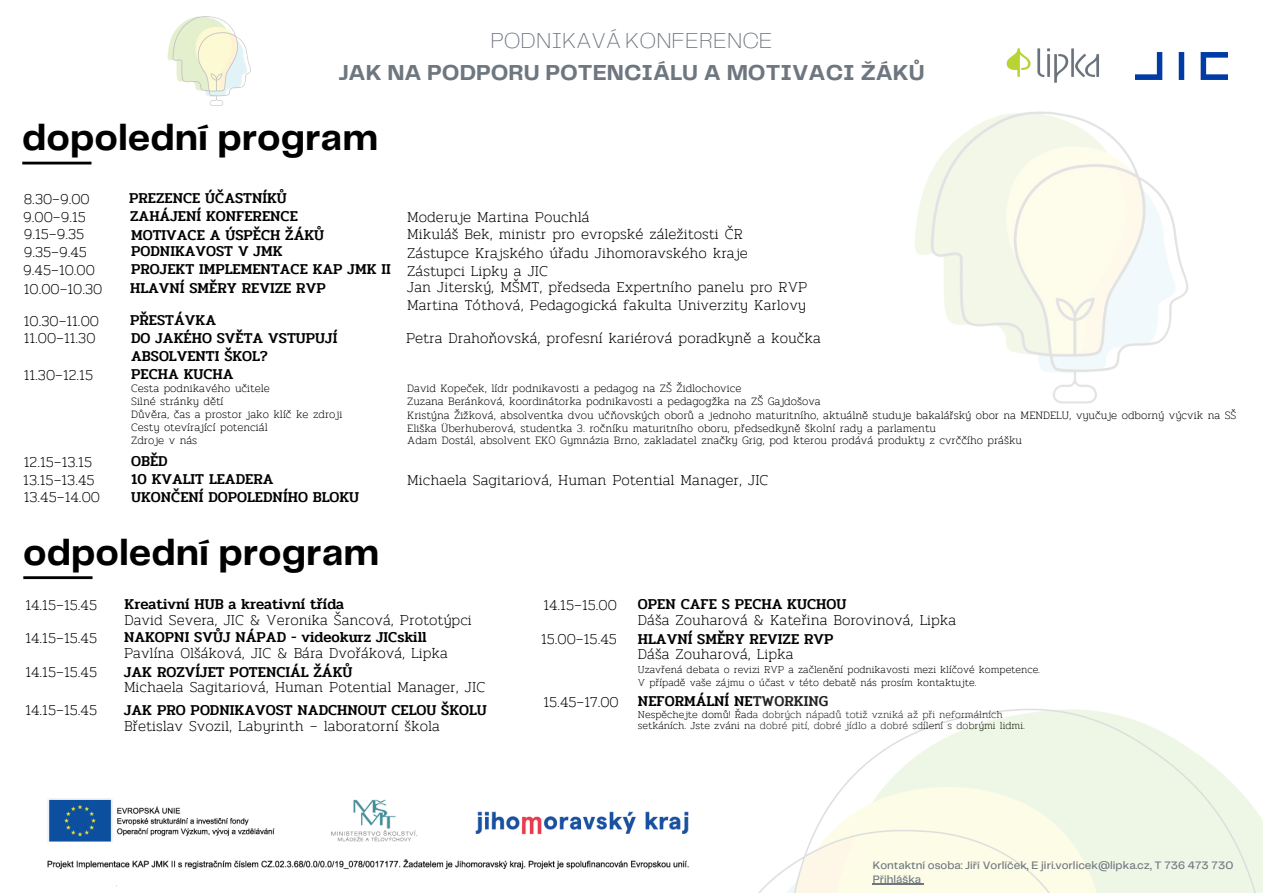
<style>
.page{position:relative;width:1263px;height:893px;background:#fff}
.page>*{position:absolute;margin:0;border:0;box-sizing:border-box;transform-origin:0 0}
.t1{font:700 37.5px "Telegraf";color:#000}
.t2{font:700 22.5px "Telegraf";color:#6e777f}
.t3{font:200 22.5px "Telegraf";color:#6e777f}
.t4{font:200 15px "Pridi";color:#000}
.t5{font:500 15px/18.6px "Pridi";color:#000}
.t6{font:200 11.25px "Pridi";color:#000}
.t7{font:500 11.25px "Telegraf";color:#6e777f}
.t8{font:200 10.5px/13px "Pridi";color:#000}
</style>
<div class="page">
<img style="left:915px;top:52px;width:313px;height:352px">
<hr style="left:22px;top:162px;width:69px;height:2px;background:#000">
<hr style="left:23px;top:576px;width:70px;height:3px;background:#000">
<img style="left:47px;top:798px;width:642px;height:88px">
<img style="left:758px;top:708px;width:505px;height:185px">
<hr style="left:873px;top:883px;width:48px;height:2px;background:#6e777f">
<img style="left:996px;top:48px;width:114px;height:46px">
<img style="left:1135px;top:52px;width:92px;height:27px">
<img style="left:167px;top:16px;width:84px;height:90px">
<p class="t3" style="left:490px;top:31px;width:284px">PODNIKAVÁ KONFERENCE</p>
<p class="t2" style="left:338px;top:63px;width:588px">JAK NA PODPORU POTENCIÁLU A MOTIVACI ŽÁKŮ</p>
<p class="t1" style="left:22px;top:121px;width:357px">dopolední program</p>
<p class="t4" style="left:24px;top:187px;width:67px">8.30–9.00</p>
<p class="t5" style="left:129px;top:189px;width:159px">PREZENCE ÚČASTNÍKŮ</p>
<p class="t4" style="left:23px;top:204px;width:64px">9.00–9.15</p>
<p class="t5" style="left:130px;top:207px;width:169px">ZAHÁJENÍ KONFERENCE</p>
<p class="t4" style="left:407px;top:204px;width:184px">Moderuje Martina Pouchlá</p>
<p class="t4" style="left:24px;top:222px;width:62px">9.15–9.35</p>
<p class="t5" style="left:131px;top:226px;width:195px">MOTIVACE A ÚSPĚCH ŽÁKŮ</p>
<p class="t4" style="left:407px;top:222px;width:337px">Mikuláš Bek, ministr pro evropské záležitosti ČR</p>
<p class="t4" style="left:24px;top:240px;width:65px">9.35–9.45</p>
<p class="t5" style="left:131px;top:242px;width:153px">PODNIKAVOST V JMK</p>
<p class="t4" style="left:407px;top:241px;width:342px">Zástupce Krajského úřadu Jihomoravského kraje</p>
<p class="t4" style="left:23px;top:257px;width:73px">9.45–10.00</p>
<p class="t5" style="left:131px;top:260px;width:261px">PROJEKT IMPLEMENTACE KAP JMK II</p>
<p class="t4" style="left:407px;top:259px;width:142px">Zástupci Lipky a JIC</p>
<p class="t4" style="left:24px;top:276px;width:80px">10.00–10.30</p>
<p class="t5" style="left:130px;top:279px;width:197px">HLAVNÍ SMĚRY REVIZE RVP</p>
<p class="t4" style="left:407px;top:275px;width:402px">Jan Jiterský, MŠMT, předseda Expertního panelu pro RVP</p>
<p class="t4" style="left:407px;top:293px;width:400px">Martina Tóthová, Pedagogická fakulta Univerzity Karlovy</p>
<p class="t4" style="left:24px;top:308px;width:77px">10.30–11.00</p>
<p class="t5" style="left:130px;top:311px;width:87px">PŘESTÁVKA</p>
<p class="t4" style="left:24px;top:326px;width:73px">11.00–11.30</p>
<p class="t5" style="left:131px;top:328px;width:208px">DO JAKÉHO SVĚTA VSTUPUJÍ<br>ABSOLVENTI ŠKOL?</p>
<p class="t4" style="left:406px;top:326px;width:416px">Petra Drahoňovská, profesní kariérová poradkyně a koučka</p>
<p class="t4" style="left:24px;top:362px;width:71px">11.30–12.15</p>
<p class="t5" style="left:131px;top:365px;width:104px">PECHA KUCHA</p>
<p class="t6" style="left:131px;top:378px;width:140px">Cesta podnikavého učitele</p>
<p class="t6" style="left:131px;top:392px;width:94px">Silné stránky dětí</p>
<p class="t6" style="left:131px;top:405px;width:213px">Důvěra, čas a prostor jako klíč ke zdroji</p>
<p class="t6" style="left:131px;top:418px;width:138px">Cesty otevírající potenciál</p>
<p class="t6" style="left:131px;top:431px;width:68px">Zdroje v nás</p>
<p class="t6" style="left:407px;top:378px;width:336px">David Kopeček, lídr podnikavosti a pedagog na ZŠ Židlochovice</p>
<p class="t6" style="left:407px;top:392px;width:415px">Zuzana Beránková, koordinátorka podnikavosti a pedagogžka na ZŠ Gajdošova</p>
<p class="t6" style="left:407px;top:406px;width:831px">Kristýna Žižková, absolventka dvou učňovských oborů a jednoho maturitního, aktuálně studuje bakalářský obor na MENDELU, vyučuje odborný výcvik na SŠ</p>
<p class="t6" style="left:407px;top:419px;width:530px">Eliška Überhuberová, studentka 3. ročníku maturitního oboru, předsedkyně školní rady a parlamentu</p>
<p class="t6" style="left:407px;top:431px;width:616px">Adam Dostál, absolvent EKO Gymnázia Brno, zakladatel značky Grig, pod kterou prodává produkty z cvrččího prášku</p>
<p class="t4" style="left:24px;top:449px;width:70px">12.15–13.15</p>
<p class="t5" style="left:131px;top:452px;width:38px">OBĚD</p>
<p class="t4" style="left:23px;top:467px;width:73px">13.15–13.45</p>
<p class="t5" style="left:131px;top:470px;width:144px">10 KVALIT LEADERA</p>
<p class="t4" style="left:407px;top:467px;width:363px">Michaela Sagitariová, Human Potential Manager, JIC</p>
<p class="t4" style="left:24px;top:485px;width:78px">13.45–14.00</p>
<p class="t5" style="left:131px;top:487px;width:230px">UKONČENÍ DOPOLEDNÍHO BLOKU</p>
<p class="t1" style="left:23px;top:536px;width:357px">odpolední program</p>
<p class="t4" style="left:25px;top:592px;width:73px">14.15–15.45</p>
<p class="t5" style="left:125px;top:595px;width:221px">Kreativní HUB a kreativní třída</p>
<p class="t4" style="left:125px;top:608px;width:349px">David Severa, JIC &amp; Veronika Šancová, Prototýpci</p>
<p class="t5" style="left:124px;top:628px;width:304px">NAKOPNI SVŮJ NÁPAD - videokurz JICskill</p>
<p class="t4" style="left:124px;top:641px;width:325px">Pavlína Olšáková, JIC &amp; Bára Dvořáková, Lipka</p>
<p class="t5" style="left:124px;top:662px;width:230px">JAK ROZVÍJET POTENCIÁL ŽÁKŮ</p>
<p class="t4" style="left:124px;top:675px;width:363px">Michaela Sagitariová, Human Potential Manager, JIC</p>
<p class="t5" style="left:124px;top:701px;width:364px">JAK PRO PODNIKAVOST NADCHNOUT CELOU ŠKOLU</p>
<p class="t4" style="left:124px;top:713px;width:318px">Břetislav Svozil, Labyrinth – laboratorní škola</p>
<p class="t4" style="left:25px;top:625px;width:73px">14.15–15.45</p>
<p class="t4" style="left:25px;top:660px;width:73px">14.15–15.45</p>
<p class="t4" style="left:25px;top:698px;width:73px">14.15–15.45</p>
<p class="t4" style="left:543px;top:592px;width:75px">14.15–15.00</p>
<p class="t5" style="left:638px;top:595px;width:210px">OPEN CAFE S PECHA KUCHOU</p>
<p class="t4" style="left:638px;top:608px;width:320px">Dáša Zouharová &amp; Kateřina Borovinová, Lipka</p>
<p class="t4" style="left:541px;top:627px;width:77px">15.00–15.45</p>
<p class="t5" style="left:638px;top:629px;width:197px">HLAVNÍ SMĚRY REVIZE RVP</p>
<p class="t4" style="left:638px;top:642px;width:157px">Dáša Zouharová, Lipka</p>
<p class="t8" style="left:638px;top:662px;width:404px">Uzavřená debata o revizi RVP a začlenění podnikavosti mezi klíčové kompetence.<br>V případě vaše zájmu o účast v této debatě nás prosím kontaktujte.</p>
<p class="t4" style="left:543px;top:689px;width:77px">15.45–17.00</p>
<p class="t5" style="left:638px;top:692px;width:192px">NEFORMÁLNÍ NETWORKING</p>
<p class="t8" style="left:638px;top:709px;width:389px;line-height:10.7px">Nespěchejte domů! Řada dobrých nápadů totiž vzniká až při neformálních setkáních. Jste zváni na dobré pití, dobré jídlo a dobré sdílení s dobrými lidmi.</p>
<p class="t7" style="left:873px;top:860px;width:362px">Kontaktní osoba: Jiří Vorlíček, E jiri.vorlicek@lipka.cz, T 736 473 730</p>
<p class="t7" style="left:873px;top:874px;width:50px">Přihláška</p>
</div>
